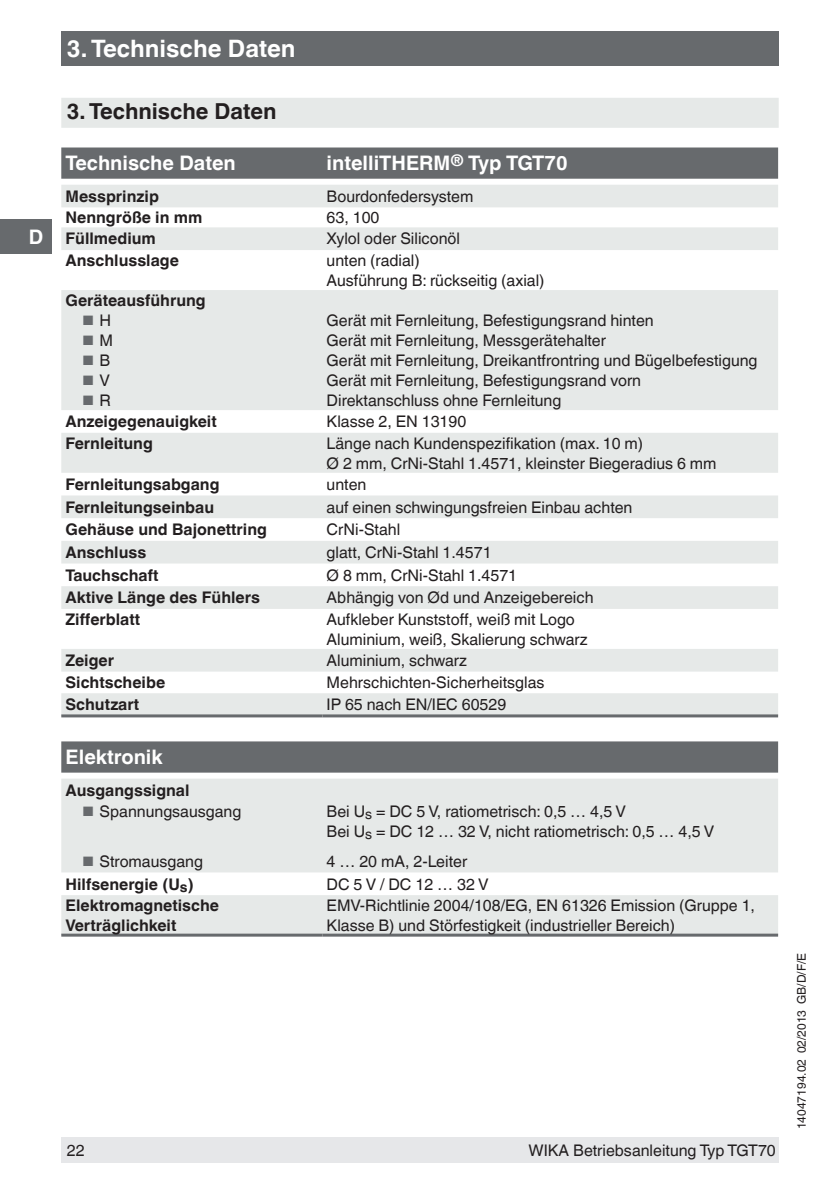
<style>
.page{position:relative;width:840px;height:1191px;background:#fff}
.page>*{position:absolute;margin:0;border:0;box-sizing:border-box;transform-origin:0 0}
.t1{font:700 24px "Helvetica World";color:#fff}
.t2{font:700 22px "Helvetica World";color:#231f20}
.t3{font:700 20px "Helvetica World";color:#fff}
.t4{font:16px/20px "Helvetica World";color:#231f20}
.t5{font:700 16px/20px "Helvetica World";color:#231f20}
.t6{font:13.6px "Helvetica World";color:#676a6d}
.t7{font:12px "Helvetica World";color:#231f20}
.s1{font-size:16px;color:#231f20}
.s2{font-size:13.6px;color:#676a6d}
</style>
<div class="page">
<div style="left:61px;top:31px;width:717px;height:34px;background:#676a6d"></div>
<div style="left:61px;top:1137px;width:717px;height:25px;background:#e6e7e9"></div>
<div style="left:0;top:220px;width:52px;height:34px;background:#676a6d"></div>
<div style="left:61px;top:98px;width:717px;height:30px;background:#e6e9e8"></div>
<div style="left:61px;top:147px;width:716px;height:32px;background:#676a6d"></div>
<svg style="left:61px;top:185px;width:716px;height:529px;fill:#e6e9e8"></svg>
<hr style="left:61px;top:714px;width:261px;height:3px;background:#676a6d">
<hr style="left:322px;top:714px;width:455px;height:3px;background:#676a6d">
<div style="left:61px;top:741px;width:716px;height:31px;background:#676a6d"></div>
<svg style="left:61px;top:779px;width:716px;height:154px;background:#e9eceb"></svg>
<hr style="left:61px;top:933px;width:261px;height:3px;background:#676a6d">
<hr style="left:322px;top:933px;width:455px;height:3px;background:#676a6d">
<p class="t3" style="left:29px;top:225px;width:16px">D</p>
<h1 class="t1" style="left:67px;top:34px;width:230px">3. Technische Daten</h1>
<h2 class="t2" style="left:67px;top:99px;width:211px">3. Technische Daten</h2>
<p class="t3" style="left:65px;top:152px;width:172px">Technische Daten</p>
<p class="t3" style="left:326px;top:152px;width:242px">intelliTHERM<sup>®</sup> Typ TGT70</p>
<p class="t5" style="left:65px;top:186px;width:95px">Messprinzip</p>
<p class="t4" style="left:326px;top:186px;width:148px">Bourdonfedersystem</p>
<p class="t5" style="left:65px;top:208px;width:138px">Nenngröße in mm</p>
<p class="t4" style="left:326px;top:208px;width:54px">63, 100</p>
<p class="t5" style="left:65px;top:229px;width:92px">Füllmedium</p>
<p class="t4" style="left:326px;top:229px;width:135px">Xylol oder Siliconöl</p>
<p class="t5" style="left:65px;top:250px;width:115px">Anschlusslage</p>
<p class="t4" style="left:326px;top:250px;width:219px">unten (radial)<br>Ausführung B: rückseitig (axial)</p>
<p class="t5" style="left:65px;top:290px;width:142px">Geräteausführung</p>
<p class="t6" style="left:82px;top:312px;width:30px">■ <span class="s1">H</span></p>
<p class="t6" style="left:82px;top:332px;width:32px">■ <span class="s1">M</span></p>
<p class="t6" style="left:82px;top:352px;width:29px">■ <span class="s1">B</span></p>
<p class="t6" style="left:82px;top:372px;width:29px">■ <span class="s1">V</span></p>
<p class="t6" style="left:82px;top:392px;width:30px">■ <span class="s1">R</span></p>
<p class="t4" style="left:326px;top:310px;width:432px">Gerät mit Fernleitung, Befestigungsrand hinten<br>Gerät mit Fernleitung, Messgerätehalter<br>Gerät mit Fernleitung, Dreikantfrontring und Bügelbefestigung Gerät mit Fernleitung, Befestigungsrand vorn Direktanschluss ohne Fernleitung</p>
<p class="t5" style="left:65px;top:412px;width:153px">Anzeigegenauigkeit</p>
<p class="t4" style="left:326px;top:412px;width:141px">Klasse 2, EN 13190</p>
<p class="t5" style="left:65px;top:433px;width:89px">Fernleitung</p>
<p class="t4" style="left:326px;top:433px;width:391px">Länge nach Kundenspezifikation (max. 10 m)<br>Ø 2 mm, CrNi-Stahl 1.4571, kleinster Biegeradius 6 mm</p>
<p class="t5" style="left:65px;top:474px;width:155px">Fernleitungsabgang</p>
<p class="t4" style="left:326px;top:474px;width:41px">unten</p>
<p class="t5" style="left:65px;top:497px;width:150px">Fernleitungseinbau</p>
<p class="t4" style="left:326px;top:497px;width:307px">auf einen schwingungsfreien Einbau achten</p>
<p class="t5" style="left:65px;top:520px;width:203px">Gehäuse und Bajonettring</p>
<p class="t4" style="left:326px;top:520px;width:75px">CrNi-Stahl</p>
<p class="t5" style="left:65px;top:542px;width:82px">Anschluss</p>
<p class="t4" style="left:326px;top:542px;width:166px">glatt, CrNi-Stahl 1.4571</p>
<p class="t5" style="left:65px;top:565px;width:94px">Tauchschaft</p>
<p class="t4" style="left:326px;top:565px;width:192px">Ø 8 mm, CrNi-Stahl 1.4571</p>
<p class="t5" style="left:65px;top:588px;width:196px">Aktive Länge des Fühlers</p>
<p class="t4" style="left:326px;top:588px;width:268px">Abhängig von Ød und Anzeigebereich</p>
<p class="t5" style="left:65px;top:609px;width:76px">Zifferblatt</p>
<p class="t4" style="left:326px;top:609px;width:262px">Aufkleber Kunststoff, weiß mit Logo<br>Aluminium, weiß, Skalierung schwarz</p>
<p class="t5" style="left:65px;top:650px;width:50px">Zeiger</p>
<p class="t4" style="left:326px;top:650px;width:142px">Aluminium, schwarz</p>
<p class="t5" style="left:65px;top:672px;width:101px">Sichtscheibe</p>
<p class="t4" style="left:326px;top:672px;width:219px">Mehrschichten-Sicherheitsglas</p>
<p class="t5" style="left:65px;top:695px;width:75px">Schutzart</p>
<p class="t4" style="left:326px;top:695px;width:181px">IP 65 nach EN/IEC 60529</p>
<p class="t3" style="left:65px;top:745px;width:99px">Elektronik</p>
<p class="t5" style="left:65px;top:780px;width:125px">Ausgangssignal</p>
<p class="t4" style="left:82px;top:801px;width:160px"><span class="s2">■</span> Spannungsausgang</p>
<p class="t4" style="left:326px;top:801px;width:389px">Bei U<sub>s</sub> = DC 5 V, ratiometrisch: 0,5 … 4,5 V<br>Bei U<sub>s</sub> = DC 12 … 32 V, nicht ratiometrisch: 0,5 … 4,5 V</p>
<p class="t4" style="left:82px;top:851px;width:122px"><span class="s2">■</span> Stromausgang</p>
<p class="t4" style="left:326px;top:851px;width:142px">4 … 20 mA, 2-Leiter</p>
<p class="t5" style="left:65px;top:874px;width:130px">Hilfsenergie (U<sub>s</sub>)</p>
<p class="t4" style="left:326px;top:874px;width:163px">DC 5 V / DC 12 … 32 V</p>
<p class="t5" style="left:65px;top:895px;width:155px">Elektromagnetische<br>Verträglichkeit</p>
<p class="t4" style="left:326px;top:895px;width:429px">EMV-Richtlinie 2004/108/EG, EN 61326 Emission (Gruppe 1,<br>Klasse B) und Störfestigkeit (industrieller Bereich)</p>
<p class="t4" style="left:67px;top:1140px;width:19px">22</p>
<p class="t4" style="left:528px;top:1140px;width:249px">WIKA Betriebsanleitung Typ TGT70</p>
<p class="t7" style="left:794px;top:1129px;width:178px;rotate:-90deg">14047194.02 02/2013 GB/D/F/E</p>
</div>
